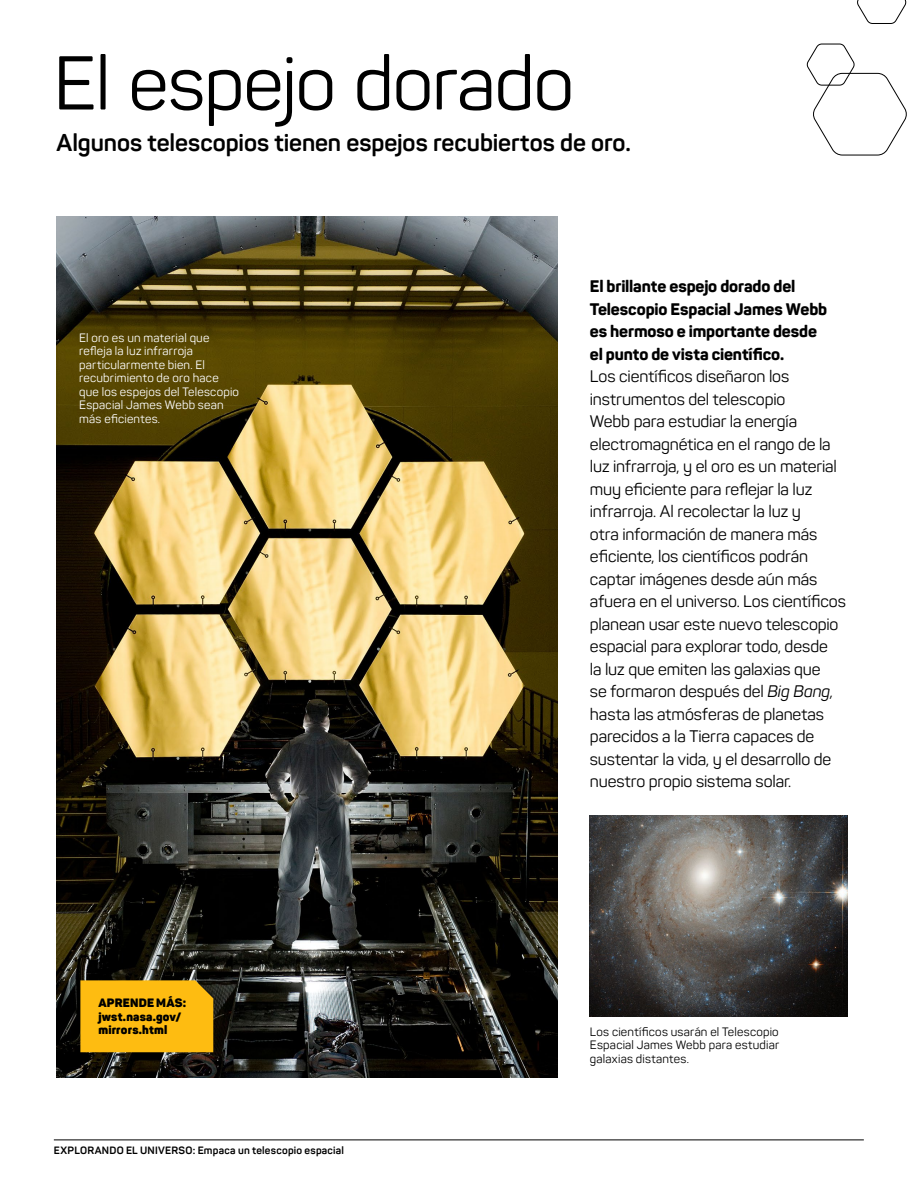
<style>
.page{position:relative;width:918px;height:1188px;background:#fff}
.page>*{position:absolute;margin:0;border:0;box-sizing:border-box;transform-origin:0 0}
.t1{font:75px "Panton";letter-spacing:-.015em;color:#000}
.t2{font:700 24px "Panton";letter-spacing:-.005em;color:#000}
.t3{font:16.5px/22.5px "Panton";letter-spacing:-.005em;color:#000}
.t4{font:800 16.5px/22.5px "Panton";letter-spacing:-.01em;color:#000}
.t5{font:12px/13.5px "Panton";letter-spacing:.015em;color:#fff}
.t6{font:12px/13.5px "Panton";letter-spacing:.015em;color:#000;text-align:justify}
.t7{font:900 12px/13.5px "Panton";letter-spacing:.015em;color:#000}
.t8{font:700 10.5px "Panton";letter-spacing:.025em;color:#000}
.s1{font-style:italic}
</style>
<div class="page">
<hr style="left:54px;top:1140px;width:810px;height:1px;background:#000">
<img style="left:56px;top:216px;width:502px;height:862px">
<svg style="left:857px;top:0;width:50px;height:24px"></svg>
<svg style="left:806px;top:43px;width:101px;height:113px"></svg>
<img style="left:590px;top:815px;width:257px;height:201px">
<div style="left:80px;top:980px;width:133px;height:72px;background:#febc11"></div>
<h1 class="t1" style="left:53px;top:37px;width:522px">El espejo dorado</h1>
<h2 class="t2" style="left:56px;top:128px;width:576px">Algunos telescopios tienen espejos recubiertos de oro.</h2>
<p class="t5" style="left:79px;top:331px;width:161px">El oro es un material que refleja la luz infrarroja particularmente bien. El recubrimiento de oro hace que los espejos del Telescopio<br>Espacial James Webb sean más eficientes.</p>
<p class="t7" style="left:98px;top:996px;width:89px">APRENDE MÁS: jwst.nasa.gov/ mirrors.html</p>
<p class="t8" style="left:54px;top:1144px;width:292px">EXPLORANDO EL UNIVERSO: Empaca un telescopio espacial</p>
<p class="t4" style="left:590px;top:275px;width:239px">El brillante espejo dorado del<br>Telescopio Espacial James Webb es hermoso e importante desde el punto de vista científico.</p>
<p class="t3" style="left:590px;top:365px;width:258px">Los científicos diseñaron los instrumentos del telescopio<br>Webb para estudiar la energía electromagnética en el rango de la luz infrarroja, y el oro es un material muy eficiente para reflejar la luz infrarroja. Al recolectar la luz y<br>otra información de manera más eficiente, los científicos podrán captar imágenes desde aún más afuera en el universo. Los científicos planean usar este nuevo telescopio espacial para explorar todo, desde<br>la luz que emiten las galaxias que<br>se formaron después del <span class="s1">Big Bang, </span>hasta las atmósferas de planetas parecidos a la Tierra capaces de sustentar la vida, y el desarrollo de nuestro propio sistema solar.</p>
<p class="t6" style="left:590px;top:1025px;width:191px">Los científicos usarán el Telescopio Espacial James Webb para estudiar galaxias distantes.</p>
</div>
